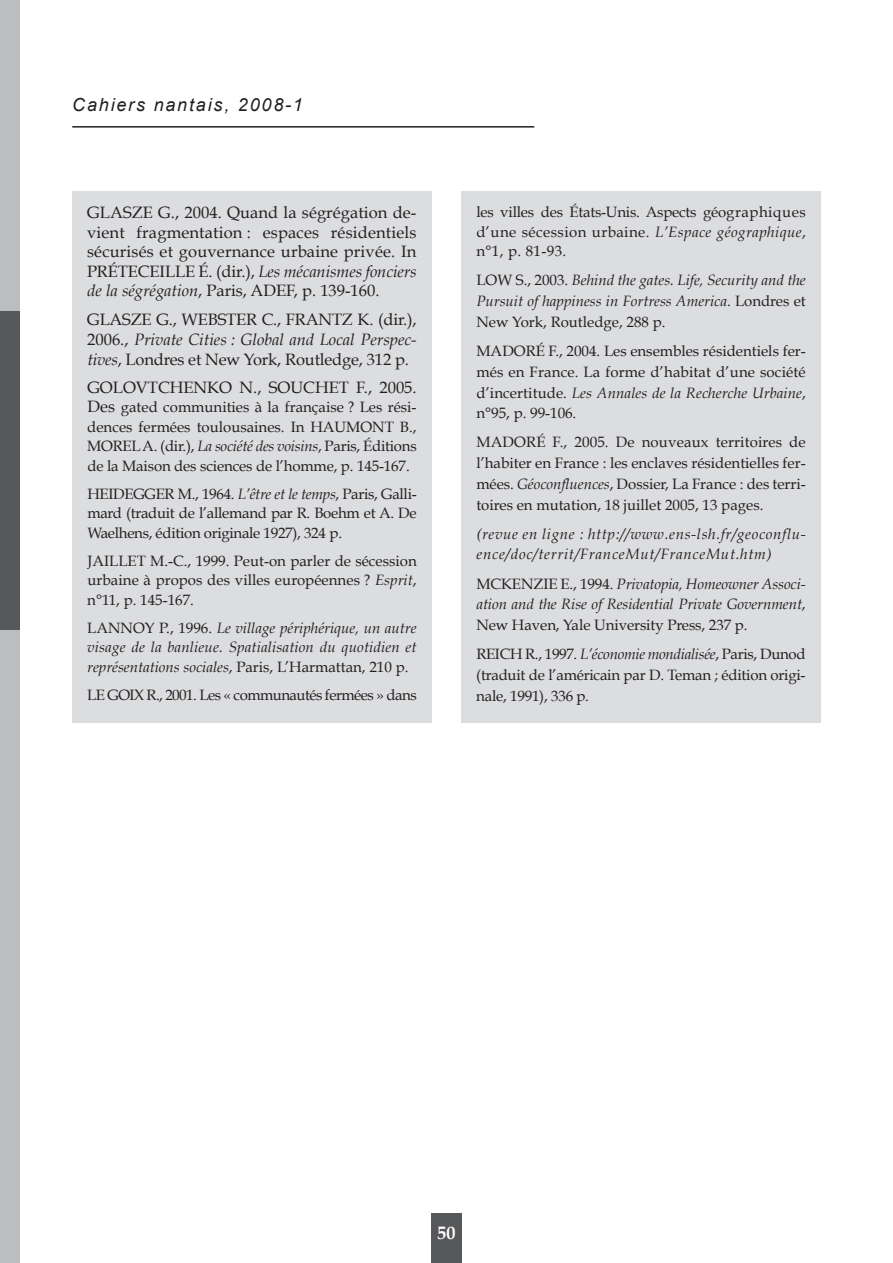
<style>
.page{position:relative;width:893px;height:1263px;background:#fff}
.page>*{position:absolute;margin:0;border:0;box-sizing:border-box;transform-origin:0 0}
.t1{font:italic 18px "Arial";letter-spacing:.1em;color:#231f20}
.t2{font:700 18px "Book Antiqua";color:#fff}
.t3{font:16.5px/19.5px "Book Antiqua";color:#231f20;text-align:justify}
.t4{font:15px/19.5px "Book Antiqua";letter-spacing:-.01em;color:#231f20;text-align:justify}
.t5{font:italic 15px/20.7px "Book Antiqua";letter-spacing:.01em;color:#231f20;text-align:justify}
.t6{font:italic 15px/20.7px "Book Antiqua";letter-spacing:.045em;color:#231f20}
.t7{font:15px "Book Antiqua";letter-spacing:-.035em;color:#231f20}
.s1{font-style:italic}
.s2{font-size:16.5px}
.s3{font-style:normal}
</style>
<div class="page">
<div style="left:0;top:0;width:19px;height:311px;background:#bcbdc0"></div>
<div style="left:0;top:311px;width:19px;height:319px;background:#57585a"></div>
<div style="left:0;top:630px;width:19px;height:319px;background:#bcbdc0"></div>
<div style="left:0;top:949px;width:19px;height:314px;background:#bcbdc0"></div>
<div style="left:432px;top:1213px;width:30px;height:50px;background:#57585a"></div>
<hr style="left:72px;top:126px;width:462px;height:2px;background:#231f20">
<div style="left:72px;top:191px;width:360px;height:532px;background:#dcdddf"></div>
<div style="left:461px;top:191px;width:360px;height:532px;background:#dcdddf"></div>
<p class="t1" style="left:72px;top:95px;width:232px">Cahiers nantais, 2008-1</p>
<p class="t3" style="left:87px;top:203px;width:331px">GLASZE G., 2004. Quand la ségrégation de&shy;vient fragmentation : espaces résidentiels sécurisés et gouvernance urbaine privée. In PRÉTECEILLE É. (dir.), <span class="s1">Les mécanismes fonciers de la ségrégation</span>, Paris, ADEF, p. 139-160.</p>
<p class="t3" style="left:87px;top:310px;width:331px;line-height:20px">GLASZE G., WEBSTER C., FRANTZ K. (dir.), 2006., <span class="s1">Private Cities : Global and Local Perspec&shy;tives</span>, Londres et New York, Routledge, 312 p.</p>
<p class="t3" style="left:87px;top:378px;width:331px">GOLOVTCHENKO N., SOUCHET F., 2005.</p>
<p class="t4" style="left:87px;top:398px;width:331px"><span class="s2">Des</span> gated communities à la française ? Les rési&shy;dences fermées toulousaines. In HAUMONT B., MORELA. (dir.), <span class="s1">La société des voisins</span>, Paris, Éditions de la Maison des sciences de l’homme, p. 145-167.</p>
<p class="t4" style="left:87px;top:484px;width:331px">HEIDEGGER M., 1964. <span class="s1">L’être et le temps</span>, Paris, Galli&shy;mard (traduit de l’allemand par R. Boehm et A. De Waelhens, édition originale 1927), 324 p.</p>
<p class="t4" style="left:87px;top:551px;width:331px">JAILLET M.-C., 1999. Peut-on parler de sécession urbaine à propos des villes européennes ? <span class="s1">Esprit</span>, n°11, p. 145-167.</p>
<p class="t5" style="left:87px;top:618px;width:331px;line-height:19.5px"><span class="s3">LANNOY P., 1996.</span> Le village périphérique, un autre visage de la banlieue. Spatialisation du quotidien et représentations sociales<span class="s3">, Paris, L’Harmattan, 210 p.</span></p>
<p class="t7" style="left:87px;top:686px;width:331px">LE GOIX R., 2001. Les « communautés fermées » dans</p>
<p class="t4" style="left:476px;top:203px;width:331px">les villes des États-Unis. Aspects géographiques d’une sécession urbaine. <span class="s1">L’Espace géographique</span>, n°1, p. 81-93.</p>
<p class="t5" style="left:476px;top:270px;width:331px"><span class="s3">LOW S., 2003.</span> Behind the gates. Life, Security and the Pursuit of happiness in Fortress America<span class="s3">. Londres et New York, Routledge, 288 p.</span></p>
<p class="t4" style="left:476px;top:341px;width:331px;line-height:20.7px">MADORÉ F., 2004. Les ensembles résidentiels fer&shy;més en France. La forme d’habitat d’une société d’incertitude. <span class="s1">Les Annales de la recherche Urbaine</span>, n°95, p. 99-106.</p>
<p class="t4" style="left:476px;top:432px;width:331px;line-height:20.7px">MADORÉ F., 2005. De nouveaux territoires de l’habiter en France : les enclaves résidentielles fer&shy;mées. <span class="s1">Géoconfluences</span>, Dossier, La France : des terri&shy;toires en mutation, 18 juillet 2005, 13 pages.</p>
<p class="t6" style="left:476px;top:524px;width:331px">(revue en ligne : http://www.ens-lsh.fr/geoconflu&shy;ence/doc/territ/FranceMut/FranceMut.htm)</p>
<p class="t5" style="left:476px;top:573px;width:331px"><span class="s3">MCKENZIE E., 1994.</span> Privatopia, Homeowner Associ&shy;ation and the rise of residential Private Government<span class="s3">, New Haven, Yale University Press, 237 p.</span></p>
<p class="t4" style="left:476px;top:644px;width:331px;line-height:20.7px">REICH R., 1997. <span class="s1">L’économie mondialisée</span>, Paris, Dunod (traduit de l’américain par D. Teman ; édition origi&shy;nale, 1991), 336 p.</p>
<p class="t2" style="left:438px;top:1222px;width:19px">50</p>
</div>
